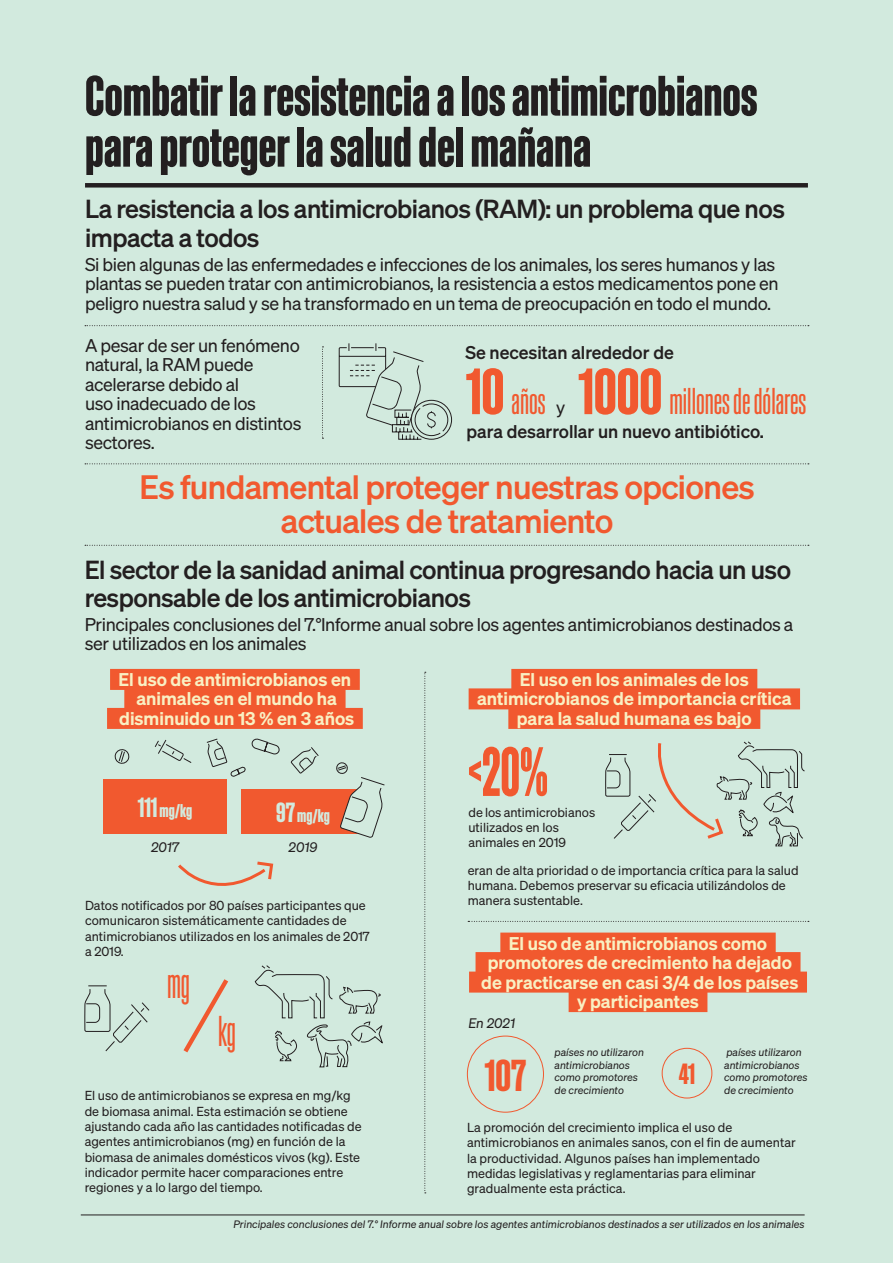
<style>
.page{position:relative;width:893px;height:1263px;background:#d2eade}
.page>*{position:absolute;margin:0;border:0;box-sizing:border-box;transform-origin:0 0}
.t1{font:67.8px "Sohne Schmal Dreiviertelfett";color:#f1592f;scale:.79 1}
.t2{font:55.5px/51px "Sohne Schmal Dreiviertelfett";color:#231f20}
.t3{font:43.5px "Sohne Schmal Dreiviertelfett";color:#f1592f}
.t4{font:42px "Sohne Schmal Buch";color:#f1592f;scale:.89 1}
.t5{font:36.3px "Sohne Schmal Buch";color:#f1592f}
.t6{font:33px/33.6px "Sohne Kraftig";letter-spacing:-.02em;color:#f1592f;text-align:center}
.t7{font:28.5px "Sohne Schmal Dreiviertelfett";color:#f1592f}
.t8{font:25.5px/28.5px "Sohne Kraftig";letter-spacing:-.02em;color:#231f20}
.t9{font:18px/19.5px "Sohne Buch";letter-spacing:-.02em;color:#231f20}
.t10{font:600 18px "Sohne";color:#f9f0c3}
.t11{font:18px "Sohne Kraftig";color:#231f20}
.t12{font:18px "Sohne Schmal Dreiviertelfett";letter-spacing:-.005em;color:#d2eade}
.t13{font:13.5px "Sohne Buch Kursiv";letter-spacing:-.005em;color:#231f20}
.t14{font:12.75px/15.3px "Sohne Buch";color:#231f20}
.t15{font:10.5px/12.6px "Sohne Buch Kursiv";color:#231f20}
.s1{font-family:"Sohne Schmal Dreiviertelfett";font-size:63.45px}
.s2{font-size:27px}
</style>
<div class="page">
<svg style="left:322px;top:346px;width:1px;height:93px"></svg>
<svg style="left:85px;top:325px;width:724px;height:1px"></svg>
<svg style="left:85px;top:463px;width:724px;height:1px"></svg>
<svg style="left:85px;top:545px;width:724px;height:1px"></svg>
<div style="left:85px;top:183px;width:723px;height:5px;background:#231f20"></div>
<div style="left:110px;top:669px;width:250px;height:21px;background:#f1592f"></div>
<div style="left:124px;top:688px;width:222px;height:21px;background:#f1592f"></div>
<div style="left:107px;top:708px;width:256px;height:21px;background:#f1592f"></div>
<div style="left:511px;top:669px;width:246px;height:21px;background:#f1592f"></div>
<div style="left:469px;top:688px;width:331px;height:21px;background:#f1592f"></div>
<div style="left:508px;top:708px;width:252px;height:21px;background:#f1592f"></div>
<div style="left:241px;top:789px;width:124px;height:45px;background:#f1592f"></div>
<div style="left:103px;top:779px;width:124px;height:55px;background:#f1592f"></div>
<svg style="left:178px;top:861px;width:96px;height:25px"></svg>
<hr style="left:81px;top:1215px;width:724px;height:1px;background:#231f20">
<svg style="left:605px;top:707px;width:200px;height:140px"></svg>
<svg style="left:84px;top:985px;width:66px;height:67px"></svg>
<svg style="left:183px;top:979px;width:46px;height:74px"></svg>
<div style="left:500px;top:932px;width:276px;height:21px;background:#f1592f"></div>
<div style="left:476px;top:952px;width:324px;height:21px;background:#f1592f"></div>
<div style="left:469px;top:971px;width:338px;height:21px;background:#f1592f"></div>
<div style="left:569px;top:991px;width:138px;height:21px;background:#f1592f"></div>
<svg style="left:424px;top:672px;width:2px;height:521px"></svg>
<svg style="left:468px;top:921px;width:341px;height:1px"></svg>
<div style="left:467px;top:1036px;width:77px;height:76px;border:1px solid #f1592f;border-radius:50%"></div>
<div style="left:662px;top:1048px;width:50px;height:50px;border:1px solid #f1592f;border-radius:50%"></div>
<svg style="left:338px;top:343px;width:114px;height:97px"></svg>
<svg style="left:154px;top:739px;width:38px;height:24px"></svg>
<svg style="left:291px;top:747px;width:28px;height:27px"></svg>
<svg style="left:206px;top:738px;width:74px;height:39px"></svg>
<svg style="left:336px;top:762px;width:49px;height:76px"></svg>
<svg style="left:114px;top:749px;width:16px;height:15px"></svg>
<svg style="left:254px;top:965px;width:129px;height:103px"></svg>
<p class="t2" style="left:85px;top:70px;width:674px">Combatir la resistencia a los antimicrobianos para proteger la salud del mañana</p>
<p class="t8" style="left:85px;top:194px;width:701px">La resistencia a los antimicrobianos (RAM): un problema que nos impacta a todos</p>
<p class="t9" style="left:85px;top:254px;width:695px">Si bien algunas de las enfermedades e infecciones de los animales, los seres humanos y las plantas se pueden tratar con antimicrobianos, la resistencia a estos medicamentos pone en peligro nuestra salud y se ha transformado en un tema de preocupación en todo el mundo.</p>
<p class="t9" style="left:85px;top:335px;width:218px">A pesar de ser un fenómeno natural, la RAM puede acelerarse debido al<br>uso inadecuado de los antimicrobianos en distintos sectores.</p>
<p class="t11" style="left:465px;top:341px;width:210px">Se necesitan alrededor de</p>
<p class="t5" style="left:466px;top:383px;width:81px"><span class="s1">10</span> años</p>
<p class="t5" style="left:578px;top:383px;width:229px"><span class="s1">1000</span> millones de dólares</p>
<p class="t9" style="left:556px;top:398px;width:11px">y</p>
<p class="t11" style="left:467px;top:420px;width:299px">para desarrollar un nuevo antibiótico.</p>
<p class="t6" style="left:140px;top:469px;width:617px">Es fundamental proteger nuestras opciones actuales de tratamiento</p>
<p class="t8" style="left:85px;top:554px;width:708px">El sector de la sanidad animal continua progresando hacia un uso responsable de los antimicrobianos</p>
<p class="t9" style="left:85px;top:614px;width:710px">Principales conclusiones del 7.°Informe anual sobre los agentes antimicrobianos destinados a ser utilizados en los animales</p>
<p class="t10" style="left:119px;top:668px;width:234px">El uso de antimicrobianos en</p>
<p class="t10" style="left:136px;top:688px;width:202px">animales en el mundo ha</p>
<p class="t10" style="left:119px;top:707px;width:237px">disminuido un 13 % en 3 años</p>
<p class="t12" style="left:138px;top:801px;width:56px"><span class="s2">111</span> mg/kg</p>
<p class="t12" style="left:276px;top:806px;width:55px"><span class="s2">97</span> mg/kg</p>
<p class="t13" style="left:151px;top:839px;width:29px">2017</p>
<p class="t13" style="left:289px;top:839px;width:30px">2019</p>
<p class="t14" style="left:85px;top:897px;width:286px">Datos notificados por 80 países participantes que comunicaron sistemáticamente cantidades de antimicrobianos utilizados en los animales de 2017 a 2019.</p>
<p class="t4" style="left:167px;top:962px;width:27px">mg</p>
<p class="t4" style="left:218px;top:1010px;width:21px">kg</p>
<p class="t14" style="left:85px;top:1088px;width:278px">El uso de antimicrobianos se expresa en mg/kg de biomasa animal. Esta estimación se obtiene ajustando cada año las cantidades notificadas de agentes antimicrobianos (mg) en función de la biomasa de animales domésticos vivos (kg). Este indicador permite hacer comparaciones entre regiones y a lo largo del tiempo.</p>
<p class="t10" style="left:520px;top:668px;width:230px">El uso en los animales de los</p>
<p class="t10" style="left:477px;top:688px;width:316px">antimicrobianos de importancia crítica</p>
<p class="t10" style="left:517px;top:707px;width:236px">para la salud humana es bajo</p>
<p class="t1" style="left:468px;top:735px;width:103px">&lt;20%</p>
<p class="t14" style="left:468px;top:804px;width:128px">de los antimicrobianos utilizados en los animales en 2019</p>
<p class="t14" style="left:468px;top:862px;width:332px">eran de alta prioridad o de importancia crítica para la salud humana. Debemos preservar su eficacia utilizándolos de manera sustentable.</p>
<p class="t10" style="left:509px;top:932px;width:260px">El uso de antimicrobianos como</p>
<p class="t10" style="left:488px;top:951px;width:306px">promotores de crecimiento ha dejado</p>
<p class="t10" style="left:481px;top:971px;width:319px">de practicarse en casi 3/4 de los países</p>
<p class="t10" style="left:577px;top:990px;width:123px">y participantes</p>
<p class="t15" style="left:554px;top:1046px;width:91px">países no utilizaron antimicrobianos como promotores de crecimiento</p>
<p class="t15" style="left:724px;top:1046px;width:85px">países utilizaron antimicrobianos como promotores</p>
<p class="t13" style="left:468px;top:1015px;width:48px">En 2021</p>
<p class="t3" style="left:485px;top:1052px;width:43px">107</p>
<p class="t7" style="left:679px;top:1058px;width:18px">41</p>
<p class="t15" style="left:724px;top:1084px;width:71px">de crecimiento</p>
<p class="t14" style="left:467px;top:1119px;width:330px">La promoción del crecimiento implica el uso de antimicrobianos en animales sanos, con el fin de aumentar la productividad. Algunos países han implementado medidas legislativas y reglamentarias para eliminar gradualmente esta práctica.</p>
<p class="t15" style="left:233px;top:1217px;width:573px">Principales conclusiones del 7.° Informe anual sobre los agentes antimicrobianos destinados a ser utilizados en los animales</p>
</div>
